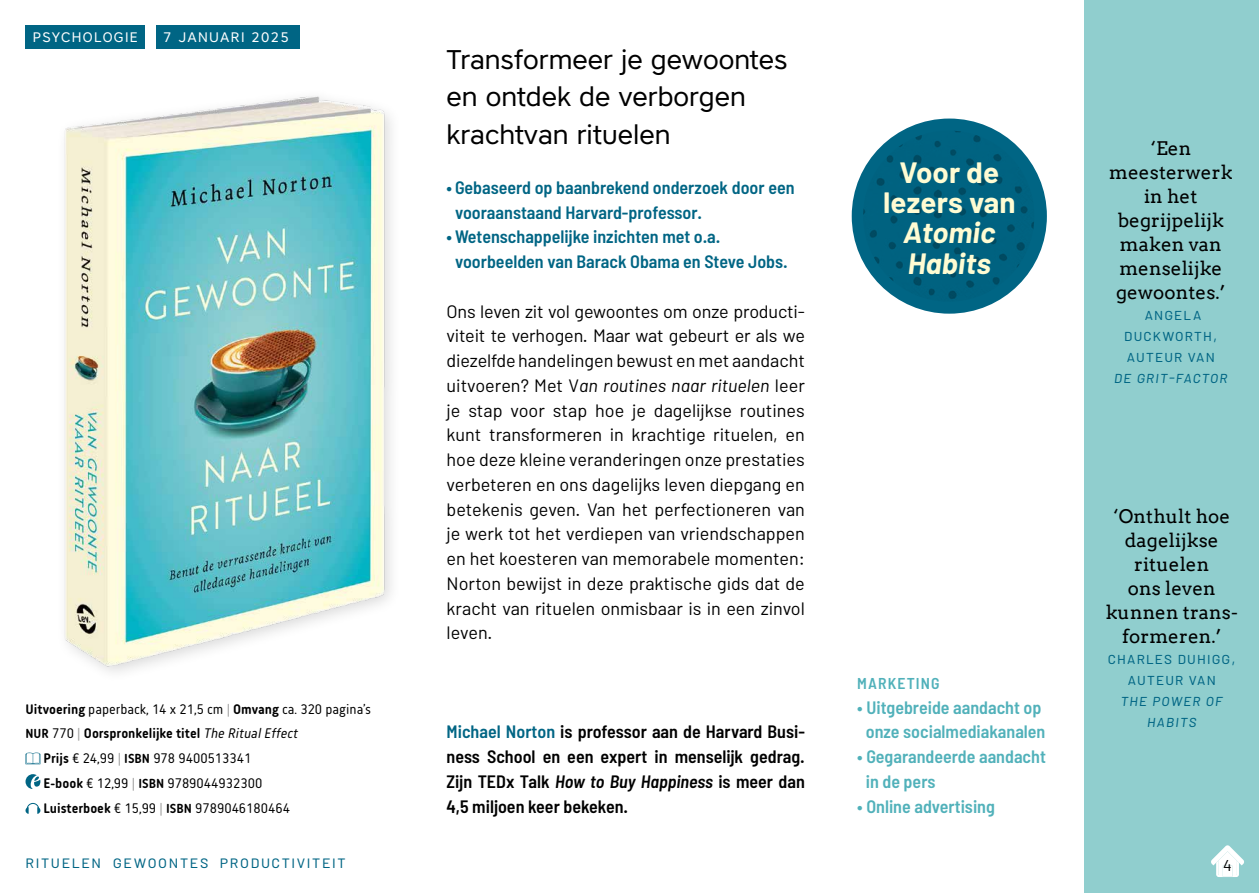
<style>
.page{position:relative;width:1259px;height:893px;background:#fff}
.page>*{position:absolute;margin:0;border:0;box-sizing:border-box;transform-origin:0 0}
.t1{font:700 29.4px/30.3px "Barlow";letter-spacing:.005em;color:#fffcd3;text-align:center}
.t2{font:italic 700 29.4px/30.3px "Barlow";letter-spacing:.005em;color:#fffcd3}
.t3{font:27px/37.5px "Core Sans A45";color:#000}
.t4{font:18.75px/24px "Arvo";letter-spacing:.005em;color:#000;text-align:center}
.t5{font:18px/24.8px "Barlow";color:#000;text-align:justify}
.t6{font:600 semi-condensed 18px/24.8px "Barlow";color:#006584}
.t7{font:600 semi-condensed 18px/24.8px "Barlow";color:#000;text-align:justify}
.t8{font:600 semi-condensed 18px/24.8px "Barlow";color:#51b1ba;text-align:center}
.t9{font:16.5px "Barlow";letter-spacing:.1em;color:#006584}
.t10{font:15.75px/21px "Barlow";letter-spacing:.075em;color:#006584;text-align:center}
.t11{font:italic 15.75px/21px "Barlow";letter-spacing:.075em;color:#006584;text-align:center}
.t12{font:600 semi-condensed 15.75px "Barlow";letter-spacing:.07em;color:#51b1ba}
.t13{font:15.75px "Barlow";color:#000}
.t14{font:14.25px "Korb";color:#000}
.t15{font:700 14.25px "Korb";color:#000}
.t16{font:13.8px "Core Sans A45";letter-spacing:.1em;color:#fff}
.s1{font-weight:700}
.s2{color:#9d9d9c}
.s3{font-size:13.5px}
.s4{font-weight:400}
.s5{font-weight:400;color:#9d9d9c}
.s6{font-weight:400;font-style:italic}
.s7{font-weight:700;font-size:13.5px}
.s8{font-style:italic}
.s9{color:#006584}
</style>
<div class="page">
<div style="left:1084px;top:0;width:175px;height:893px;background:#90cece"></div>
<div style="left:156px;top:26px;width:143px;height:23px;background:#006584"></div>
<div style="left:26px;top:26px;width:119px;height:23px;background:#006584"></div>
<svg style="left:26px;top:752px;width:14px;height:12px"></svg>
<svg style="left:26px;top:774px;width:14px;height:15px"></svg>
<svg style="left:26px;top:803px;width:14px;height:11px"></svg>
<div style="left:851px;top:119px;width:196px;height:195px;background:#006584;border-radius:50%"></div>
<img style="left:863px;top:131px;width:171px;height:171px;border-radius:86px">
<img style="left:64px;top:96px;width:328px;height:576px">
<svg style="left:1211px;top:845px;width:33px;height:32px"></svg>
<p class="t16" style="left:33px;top:28px;width:106px">PSYCHOLOGIE</p>
<p class="t16" style="left:163px;top:28px;width:127px">7 JANUARI 2025</p>
<p class="t14" style="left:26px;top:701px;width:347px"><span class="s1">Uitvoering</span> paperback, 14 x 21,5 cm <span class="s2">|</span> <span class="s1">Omvang</span> ca. 320 pagina’s</p>
<p class="t15" style="left:26px;top:726px;width:276px"><span class="s3">NUR</span> <span class="s4">770</span> <span class="s5">|</span> Oorspronkelijke titel <span class="s6">The RitualEffect</span></p>
<p class="t14" style="left:44px;top:750px;width:209px"><span class="s1">Prijs</span> € 24,99 <span class="s2">|</span> <span class="s7">ISBN</span> 978 9400513341</p>
<p class="t14" style="left:44px;top:775px;width:220px"><span class="s1">E-book</span> € 12,99 <span class="s2">|</span> <span class="s7">ISBN</span> 9789044932300</p>
<p class="t14" style="left:44px;top:800px;width:248px"><span class="s1">Luisterboek</span> € 15,99 <span class="s2">|</span> <span class="s7">ISBN</span> 9789046180464</p>
<p class="t9" style="left:26px;top:852px;width:322px">Rituelen gewoontes productiviteit</p>
<h2 class="t3" style="left:446px;top:40px;width:342px">Transformeer je gewoontes en ontdek de verborgen krachtvan rituelen</h2>
<p class="t6" style="left:455px;top:175px;width:341px;text-indent:-8px">• Gebaseerd op baanbrekend onderzoek door een vooraanstaand Harvard-professor.</p>
<p class="t6" style="left:455px;top:224px;width:334px;text-indent:-8px">• Wetenschappelijke inzichten met o.a. voorbeelden van Barack Obama en Steve Jobs.</p>
<p class="t5" style="left:446px;top:298px;width:360px">Ons leven zit vol gewoontes om onze producti&shy;viteit te verhogen. Maar wat gebeurt er als we diezelfde handelingen bewust en met aandacht uitvoeren? Met V<span class="s8">an routines naar rituelen</span> leer je stap voor stap hoe je dagelijkse routines kunt transformeren in krachtige rituelen, en hoe deze kleine veranderingen onze prestaties verbeteren en ons dagelijks leven diepgang en betekenis geven. Van het perfectioneren van je werk tot het verdiepen van vriendschappen en het koesteren van memorabele momenten:<br>Norton bewijst in deze praktische gids dat de kracht van rituelen onmisbaar is in een zinvol leven.</p>
<p class="t7" style="left:446px;top:719px;width:360px"><span class="s9">Michael Norton</span> is professor aan de Harvard Busi&shy;ness School en een expert in menselijk gedrag.<br>Zijn TEDx Talk <span class="s8">How to Buy Happiness</span> is meer dan 4,5 miljoen keer bekeken.</p>
<h1 class="t1" style="left:883px;top:157px;width:134px">Voor de lezers van</h1>
<h1 class="t2" style="left:903px;top:218px;width:94px">Atomic<br>Habits</h1>
<p class="t12" style="left:857px;top:673px;width:84px">MARKETING</p>
<p class="t8" style="left:857px;top:694px;width:190px">• Uitgebreide aandacht op onze socialmediakanalen</p>
<p class="t8" style="left:865px;top:744px;width:182px;text-align:left;text-indent:-8px">• Gegarandeerde aandacht in de pers</p>
<p class="t8" style="left:857px;top:793px;width:139px">• Online advertising</p>
<p class="t4" style="left:1109px;top:136px;width:125px">‘Een meesterwerk in het begrijpelijk maken van menselijke gewoontes.’</p>
<p class="t10" style="left:1124px;top:304px;width:94px">Angela<br>Duckworth, auteur van</p>
<p class="t11" style="left:1114px;top:367px;width:115px">De grit-factor</p>
<p class="t4" style="left:1105px;top:504px;width:134px">‘Onthult hoe dagelijkse rituelen<br>ons leven kunnen trans&shy;formeren.’</p>
<p class="t10" style="left:1108px;top:647px;width:129px">Charles Duhigg, auteur van</p>
<p class="t11" style="left:1121px;top:689px;width:103px">The Power of<br>Habits</p>
<p class="t13" style="left:1223px;top:856px;width:10px">4</p>
</div>
